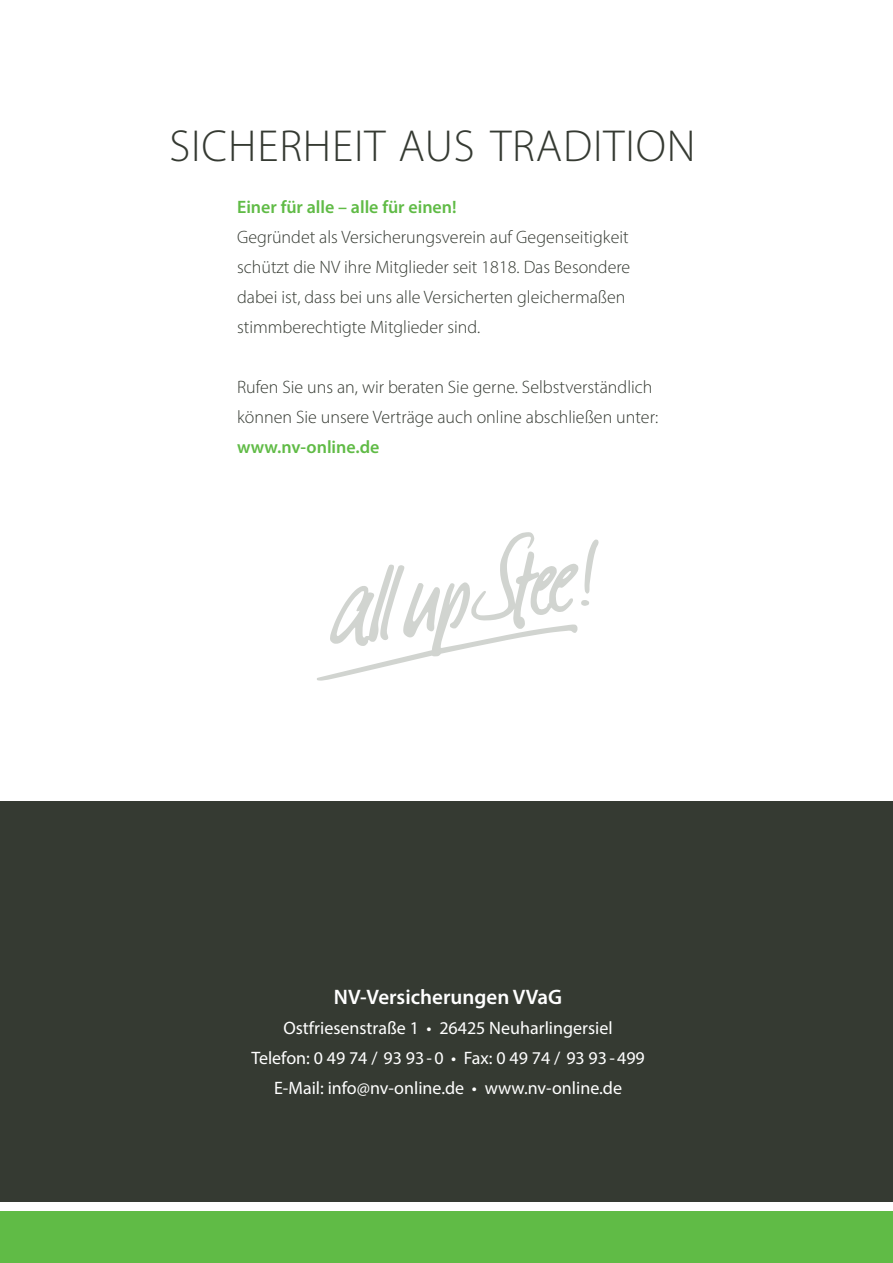
<style>
.page{position:relative;width:893px;height:1263px;background:#fff}
.page>*{position:absolute;margin:0;border:0;box-sizing:border-box;transform-origin:0 0}
.t1{font:300 45px "Myriad Pro";letter-spacing:.02em;color:#353a32}
.t2{font:600 21px "Myriad Pro";color:#fff}
.t3{font:300 18px "Myriad Pro";color:#353a32}
.t4{font:18px "Myriad Pro";color:#fff}
.t5{font:600 18px "Myriad Pro";color:#60bb46}
</style>
<div class="page">
<div style="left:0;top:801px;width:893px;height:401px;background:#353a32"></div>
<svg style="left:317px;top:532px;width:282px;height:149px"></svg>
<div style="left:0;top:1212px;width:893px;height:51px;background:#60bb46"></div>
<p class="t1" style="left:169px;top:119px;width:528px">SICHERHEIT AUS TRADITION</p>
<p class="t5" style="left:237px;top:195px;width:221px">Einer für alle – alle für einen!</p>
<p class="t3" style="left:237px;top:226px;width:393px">Gegründet als Versicherungsverein auf Gegenseitigkeit</p>
<p class="t3" style="left:237px;top:256px;width:395px">schützt die NV ihre Mitglieder seit 1818. Das Besondere</p>
<p class="t3" style="left:237px;top:286px;width:390px">dabei ist, dass bei uns alle Versicherten gleichermaßen</p>
<p class="t3" style="left:237px;top:316px;width:245px">stimmberechtigte Mitglieder sind.</p>
<p class="t3" style="left:237px;top:376px;width:417px">Rufen Sie uns an, wir beraten Sie gerne. Selbstverständlich</p>
<p class="t3" style="left:237px;top:406px;width:423px">können Sie unsere Verträge auch online abschließen unter:</p>
<p class="t5" style="left:237px;top:435px;width:144px">www.nv-online.de</p>
<p class="t2" style="left:334px;top:984px;width:230px">NV-Versicherungen VVaG</p>
<p class="t4" style="left:283px;top:1017px;width:331px">Ostfriesenstraße 1 • 26425 Neuharlingersiel</p>
<p class="t4" style="left:251px;top:1047px;width:395px">Telefon: 0 49 74 / 93 93-0 • Fax: 0 49 74 / 93 93-499</p>
<p class="t4" style="left:274px;top:1077px;width:349px">E-Mail: info@nv-online.de • www.nv-online.de</p>
</div>
